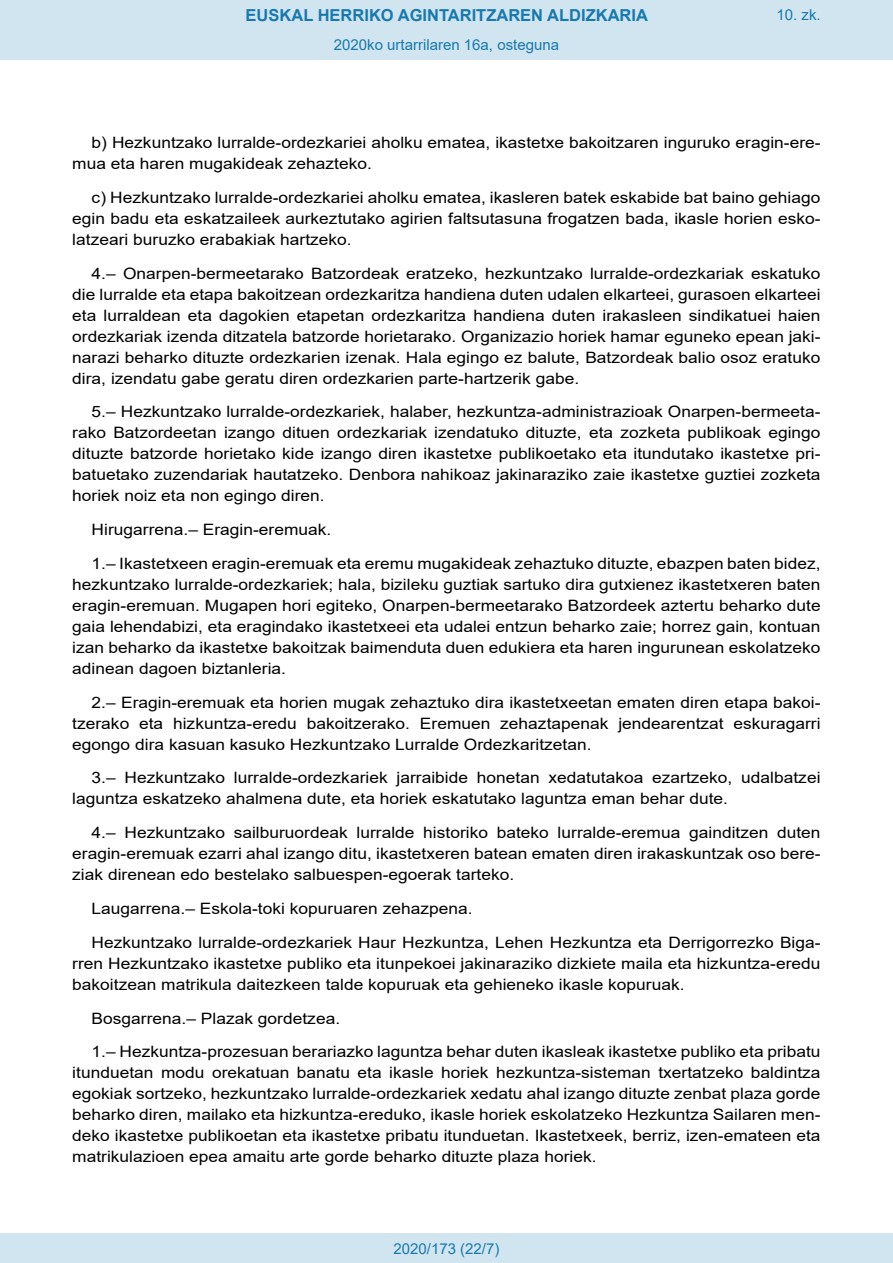
<style>
.page{position:relative;width:893px;height:1263px;background:#fff}
.page>*{position:absolute;margin:0;border:0;box-sizing:border-box;transform-origin:0 0}
.t1{font:700 16.5px "Arial";color:#1879ad}
.BOPVDetalle{font:15.6px/21px "Arial";color:#000;text-align:justify;scale:1.11 1}
.Paginacion_Centro{font:15px "Arial";color:#1879ad}
</style>
<div class="page">
<div style="left:0;top:0;width:893px;height:60px;background:#d0e5f0"></div>
<div style="left:0;top:1233px;width:893px;height:30px;background:#d0e5f0"></div>
<p class="t1" style="left:246px;top:3px;width:404px">EUSKAL HERRIKO AGINTARITZAREN ALDIZKARIA</p>
<p class="Paginacion_Centro" style="left:334px;top:35px;width:227px">2020ko urtarrilaren 16a, osteguna</p>
<p class="Paginacion_Centro" style="left:776px;top:5px;width:46px">10. zk.</p>
<p class="BOPVDetalle" style="left:72px;top:132px;width:676px;text-indent:19px">b) Hezkuntzako lurralde-ordezkariei aholku ematea, ikastetxe bakoitzaren inguruko eragin-ere&shy;mua eta haren mugakideak zehazteko.</p>
<p class="BOPVDetalle" style="left:72px;top:187px;width:676px;text-indent:19px">c) Hezkuntzako lurralde-ordezkariei aholku ematea, ikasleren batek eskabide bat baino gehiago egin badu eta eskatzaileek aurkeztutako agirien faltsutasuna frogatzen bada, ikasle horien esko&shy;latzeari buruzko erabakiak hartzeko.</p>
<p class="BOPVDetalle" style="left:72px;top:263px;width:676px;text-indent:19px">4.– Onarpen-bermeetarako Batzordeak eratzeko, hezkuntzako lurralde-ordezkariak eskatuko die lurralde eta etapa bakoitzean ordezkaritza handiena duten udalen elkarteei, gurasoen elkarteei eta lurraldean eta dagokien etapetan ordezkaritza handiena duten irakasleen sindikatuei haien ordezkariak izenda ditzatela batzorde horietarako. Organizazio horiek hamar eguneko epean jaki&shy;narazi beharko dituzte ordezkarien izenak. Hala egingo ez balute, Batzordeak balio osoz eratuko dira, izendatu gabe geratu diren ordezkarien parte-hartzerik gabe.</p>
<p class="BOPVDetalle" style="left:72px;top:401px;width:676px;text-indent:19px">5.– Hezkuntzako lurralde-ordezkariek, halaber, hezkuntza-administrazioak Onarpen-bermeeta&shy;rako Batzordeetan izango dituen ordezkariak izendatuko dituzte, eta zozketa publikoak egingo dituzte batzorde horietako kide izango diren ikastetxe publikoetako eta itundutako ikastetxe pri&shy;batuetako zuzendariak hautatzeko. Denbora nahikoaz jakinaraziko zaie ikastetxe guztiei zozketa horiek noiz eta non egingo diren.</p>
<p class="BOPVDetalle" style="left:92px;top:519px;width:217px">Hirugarrena.– Eragin-eremuak.</p>
<p class="BOPVDetalle" style="left:72px;top:553px;width:676px;text-indent:19px">1.– Ikastetxeen eragin-eremuak eta eremu mugakideak zehaztuko dituzte, ebazpen baten bidez, hezkuntzako lurralde-ordezkariek; hala, bizileku guztiak sartuko dira gutxienez ikastetxeren baten eragin-eremuan. Mugapen hori egiteko, Onarpen-bermeetarako Batzordeek aztertu beharko dute gaia lehendabizi, eta eragindako ikastetxeei eta udalei entzun beharko zaie; horrez gain, kontuan izan beharko da ikastetxe bakoitzak baimenduta duen edukiera eta haren ingurunean eskolatzeko adinean dagoen biztanleria.</p>
<p class="BOPVDetalle" style="left:72px;top:692px;width:676px;text-indent:19px">2.– Eragin-eremuak eta horien mugak zehaztuko dira ikastetxeetan ematen diren etapa bakoi&shy;tzerako eta hizkuntza-eredu bakoitzerako. Eremuen zehaztapenak jendearentzat eskuragarri egongo dira kasuan kasuko Hezkuntzako Lurralde Ordezkaritzetan.</p>
<p class="BOPVDetalle" style="left:72px;top:767px;width:676px;text-indent:19px">3.– Hezkuntzako lurralde-ordezkariek jarraibide honetan xedatutakoa ezartzeko, udalbatzei laguntza eskatzeko ahalmena dute, eta horiek eskatutako laguntza eman behar dute.</p>
<p class="BOPVDetalle" style="left:72px;top:822px;width:676px;text-indent:19px">4.– Hezkuntzako sailburuordeak lurralde historiko bateko lurralde-eremua gainditzen duten eragin-eremuak ezarri ahal izango ditu, ikastetxeren batean ematen diren irakaskuntzak oso bere&shy;ziak direnean edo bestelako salbuespen-egoerak tarteko.</p>
<p class="BOPVDetalle" style="left:92px;top:898px;width:345px">Laugarrena.– Eskola-toki kopuruaren zehazpena.</p>
<p class="BOPVDetalle" style="left:72px;top:932px;width:676px;text-indent:19px">Hezkuntzako lurralde-ordezkariek Haur Hezkuntza, Lehen Hezkuntza eta Derrigorrezko Biga&shy;rren Hezkuntzako ikastetxe publiko eta itunpekoei jakinaraziko dizkiete maila eta hizkuntza-eredu bakoitzean matrikula daitezkeen talde kopuruak eta gehieneko ikasle kopuruak.</p>
<p class="BOPVDetalle" style="left:92px;top:1007px;width:225px">Bosgarrena.– Plazak gordetzea.</p>
<p class="BOPVDetalle" style="left:72px;top:1041px;width:676px;text-indent:19px">1.– Hezkuntza-prozesuan berariazko laguntza behar duten ikasleak ikastetxe publiko eta pribatu itunduetan modu orekatuan banatu eta ikasle horiek hezkuntza-sisteman txertatzeko baldintza egokiak sortzeko, hezkuntzako lurralde-ordezkariek xedatu ahal izango dituzte zenbat plaza gorde beharko diren, mailako eta hizkuntza-ereduko, ikasle horiek eskolatzeko Hezkuntza Sailaren men&shy;deko ikastetxe publikoetan eta ikastetxe pribatu itunduetan. Ikastetxeek, berriz, izen-emateen eta matrikulazioen epea amaitu arte gorde beharko dituzte plaza horiek.</p>
<p class="Paginacion_Centro" style="left:393px;top:1238px;width:107px">2020/173 (22/7)</p>
</div>
